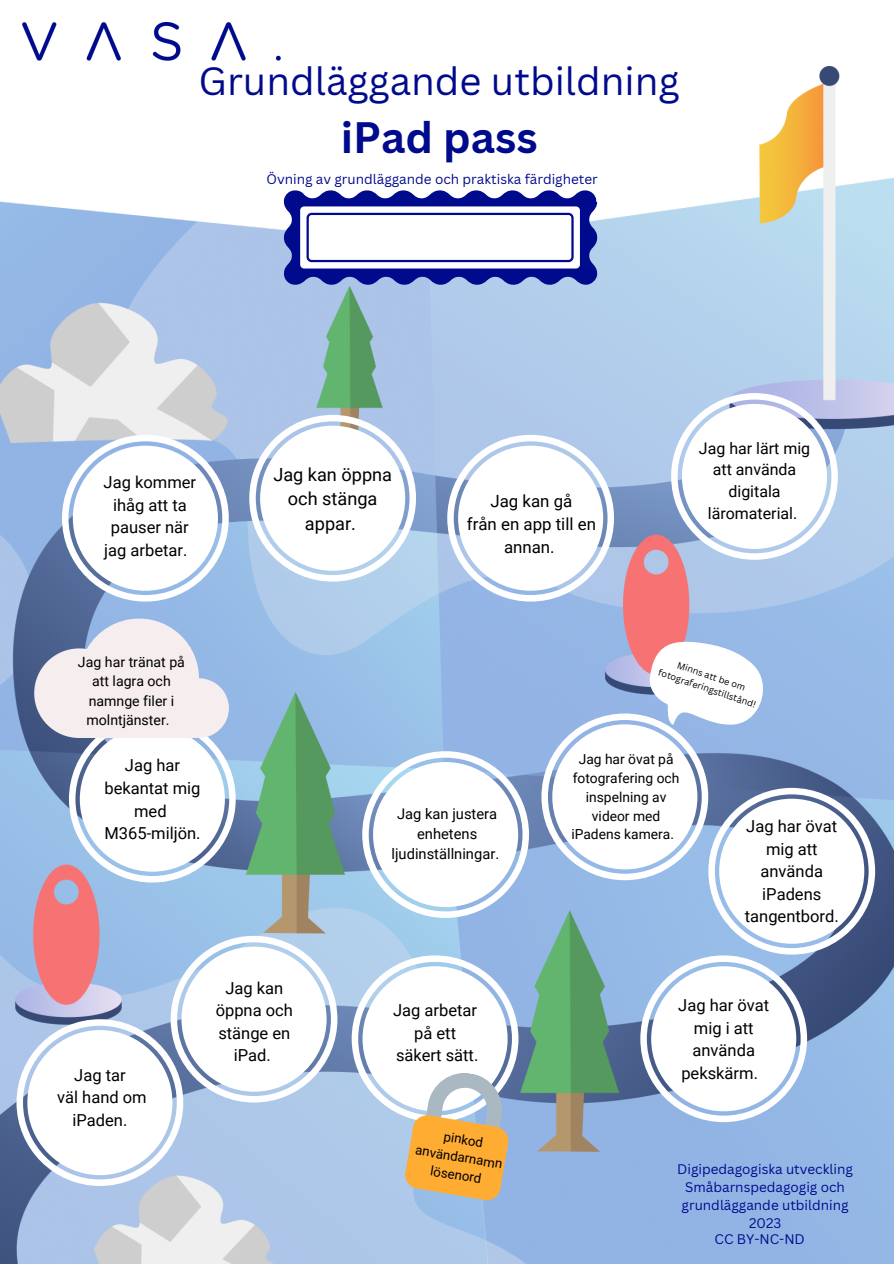
<style>
.page{position:relative;width:894px;height:1264px;background:#fff}
.page>*{position:absolute;margin:0;border:0;box-sizing:border-box;transform-origin:0 0}
.t1{font:700 42.75px "Canva Sans";color:#000a8c}
.t2{font:38.25px "Canva Sans";color:#000a8c}
.t3{font:18.15px/24.8px "Roboto";color:#000;text-align:center}
.t4{font:16.8px/23px "Roboto";color:#000;text-align:center}
.t5{font:16.5px/22.5px "Roboto";color:#000;text-align:center}
.t6{font:15.9px/21.8px "Roboto";color:#000;text-align:center}
.t7{font:14.7px/20.1px "Roboto";color:#000;text-align:center}
.t8{font:14.1px/19.4px "Roboto";color:#000;text-align:center}
.t9{font:13.8px/18.9px "Roboto";color:#000;text-align:center}
.t10{font:13.5px/18px "Canva Sans";color:#000a8c}
.t11{font:13.2px/18.1px "Roboto";color:#000;text-align:center}
.t12{font:9.15px/12.8px "Canva Sans";color:#000;text-align:center}
</style>
<div class="page">
<img style="left:0;top:67px;width:893px;height:1196px">
<svg style="left:17px;top:935px;width:320px;height:250px"></svg>
<div style="left:181px;top:946px;width:145px;height:145px;background:#fff;border-radius:50%"></div>
<svg style="left:447px;top:435px;width:167px;height:166px"></svg>
<div style="left:458px;top:445px;width:145px;height:145px;background:#fff;border-radius:50%"></div>
<svg style="left:62px;top:435px;width:167px;height:166px"></svg>
<div style="left:73px;top:445px;width:145px;height:145px;background:#fff;border-radius:50%"></div>
<svg style="left:284px;top:190px;width:313px;height:95px"></svg>
<svg style="left:249px;top:415px;width:167px;height:166px"></svg>
<div style="left:260px;top:426px;width:145px;height:144px;background:#fff;border-radius:50%"></div>
<svg style="left:671px;top:393px;width:166px;height:167px"></svg>
<div style="left:681px;top:404px;width:145px;height:145px;background:#fff;border-radius:50%"></div>
<svg style="left:362px;top:751px;width:167px;height:166px"></svg>
<div style="left:373px;top:762px;width:145px;height:145px;background:#fff;border-radius:50%"></div>
<svg style="left:541px;top:630px;width:333px;height:492px"></svg>
<img style="left:22px;top:22px;width:258px;height:39px">
<svg style="left:351px;top:955px;width:167px;height:247px"></svg>
<svg style="left:34px;top:618px;width:202px;height:264px"></svg>
<p class="t2" style="left:198px;top:54px;width:482px">Grundläggande utbildning</p>
<p class="t1" style="left:340px;top:107px;width:198px">iPad pass</p>
<p class="t10" style="left:266px;top:170px;width:333px">Övning av grundläggande och praktiska färdigheter</p>
<p class="t5" style="left:104px;top:471px;width:94px">Jag kommer ihåg att ta pauser när jag arbetar.</p>
<p class="t3" style="left:273px;top:462px;width:120px">Jag kan öppna och stänga appar.</p>
<p class="t4" style="left:490px;top:489px;width:83px">Jag kan gå</p>
<p class="t4" style="left:467px;top:512px;width:130px">från en app till en annan.</p>
<p class="t6" style="left:698px;top:437px;width:113px">Jag har lärt mig att använda digitala läromaterial.</p>
<p class="t8" style="left:78px;top:652px;width:108px">Jag har tränat på att lagra och namnge filer i molntjänster.</p>
<p class="t5" style="left:104px;top:754px;width:98px">Jag har bekantat mig med</p>
<p class="t5" style="left:104px;top:822px;width:98px">M365-miljön.</p>
<p class="t5" style="left:74px;top:1063px;width:53px">Jag tar</p>
<p class="t5" style="left:57px;top:1086px;width:91px">väl hand om iPaden.</p>
<p class="t5" style="left:216px;top:976px;width:79px">Jag kan öppna och stänge en iPad.</p>
<p class="t7" style="left:391px;top:804px;width:109px">Jag kan justera enhetens ljudinställningar.</p>
<p class="t5" style="left:393px;top:999px;width:85px">Jag arbetar på ett</p>
<p class="t5" style="left:396px;top:1044px;width:84px">säkert sätt.</p>
<p class="t11" style="left:445px;top:1127px;width:41px;rotate:9deg">pinkod</p>
<p class="t11" style="left:416px;top:1140px;width:90px;rotate:9deg">användarnamn lösenord</p>
<p class="t12" style="left:665px;top:653px;width:104px;rotate:19deg">Minns att be om fotograferingstillstånd!</p>
<p class="t9" style="left:571px;top:749px;width:109px">Jag har övat på fotografering och inspelning av videor med iPadens kamera.</p>
<p class="t5" style="left:746px;top:815px;width:92px">Jag har övat mig att använda iPadens</p>
<p class="t5" style="left:744px;top:905px;width:95px">tangentbord.</p>
<p class="t5" style="left:678px;top:994px;width:92px">Jag har övat mig i att använda pekskärm.</p>
<p class="t10" style="left:677px;top:1159px;width:177px">Digipedagogiska utveckling</p>
<p class="t10" style="left:681px;top:1178px;width:168px">Småbarnspedagogig och grundläggande utbildning</p>
<p class="t10" style="left:748px;top:1214px;width:34px">2023</p>
<p class="t10" style="left:714px;top:1229px;width:92px">CC BY-NC-ND</p>
</div>
